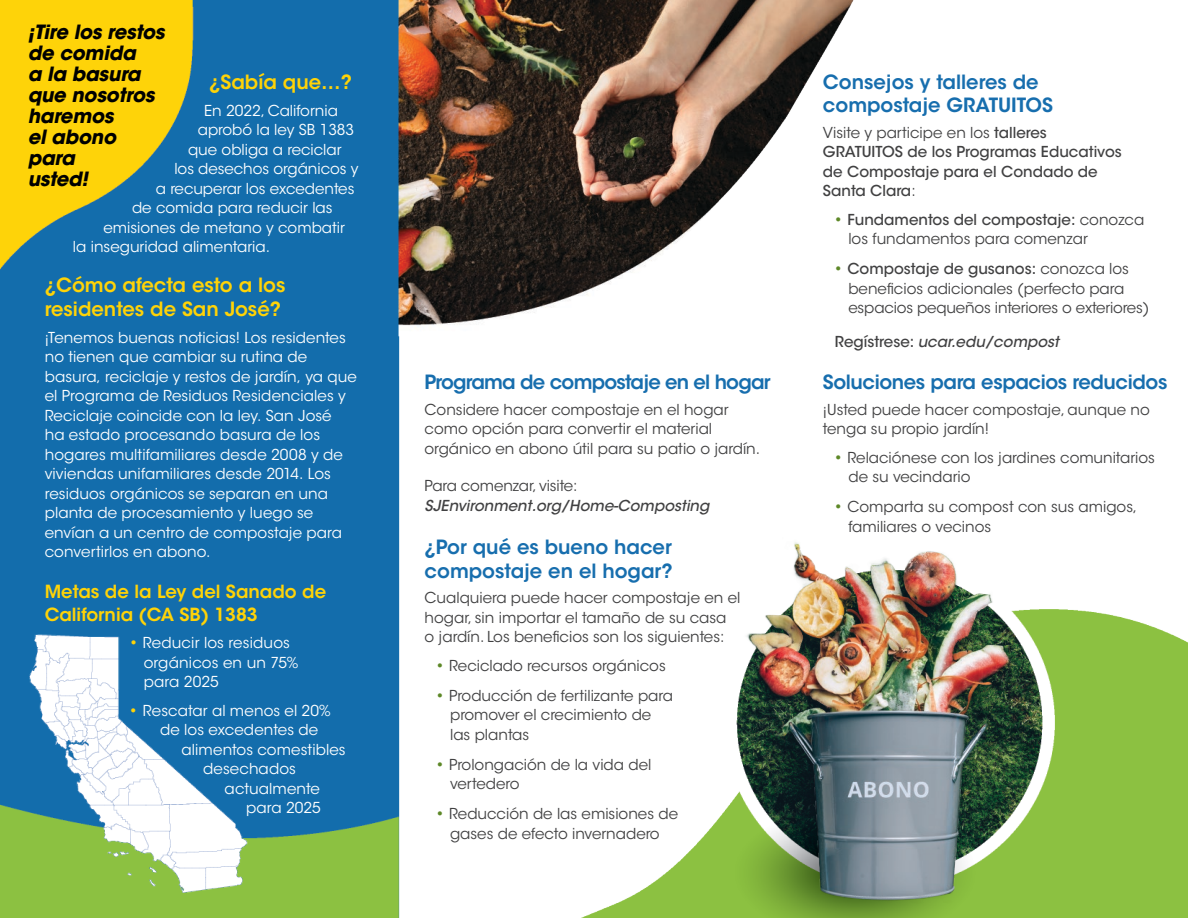
<style>
.page{position:relative;width:1188px;height:918px;background:#fff}
.page>*{position:absolute;margin:0;border:0;box-sizing:border-box;transform-origin:0 0}
.t1{font:600 19.5px/23.4px "ITC Avant Garde Std";color:#176eae}
.t2{font:italic 700 19.5px/21px "ITC Avant Garde Std";letter-spacing:-.01em;color:#000}
.t3{font:600 19.5px/23.4px "ITC Avant Garde Std";color:#ffd307}
.t4{font:600 19.5px "ITC Avant Garde Std";letter-spacing:-.02em;color:#176eae}
.t5{font:600 19.5px "ITC Avant Garde Std";letter-spacing:-.04em;color:#176eae}
.t6{font:600 18px/23.9px "ITC Avant Garde Std";color:#ffd307}
.t7{font:15px/19.5px "ITC Avant Garde Std";color:#414142}
.t8{font:15px/19.5px "ITC Avant Garde Std";letter-spacing:.005em;color:#fff}
.t9{font:500 15px/19.5px "ITC Avant Garde Std";color:#414142}
.t10{font:italic 500 15px "ITC Avant Garde Std";color:#414142}
.s1{font-weight:600;color:#ffd307}
.s2{font-weight:600;color:#5d8827}
.s3{font-weight:400}
.s4{font-weight:500}
.s5{font-style:normal}
</style>
<div class="page">
<img style="left:0;top:0;width:1188px;height:918px">
<img style="left:29px;top:634px;width:218px;height:258px">
<img style="left:398px;top:0;width:476px;height:354px">
<img style="left:722px;top:538px;width:331px;height:379px">
<p class="t2" style="left:28px;top:22px;width:138px">¡Tire los restos de comida<br>a la basura que nosotros haremos<br>el abono para<br>usted!</p>
<p class="t3" style="left:209px;top:70px;width:144px">¿Sabía que…?</p>
<p class="t8" style="left:204px;top:101px;width:135px">En 2022, California</p>
<p class="t8" style="left:198px;top:121px;width:158px">aprobó la ley SB 1383</p>
<p class="t8" style="left:188px;top:140px;width:155px">que obliga a reciclar</p>
<p class="t8" style="left:174px;top:160px;width:186px">los desechos orgánicos y</p>
<p class="t8" style="left:156px;top:179px;width:200px">a recuperar los excedentes</p>
<p class="t8" style="left:132px;top:199px;width:202px">de comida para reducir las</p>
<p class="t8" style="left:103px;top:218px;width:243px">emisiones de metano y combatir</p>
<p class="t8" style="left:73px;top:238px;width:199px">la inseguridad alimentaria.</p>
<p class="t3" style="left:45px;top:274px;width:242px">¿Cómo afecta esto a los residentes de San José?</p>
<p class="t8" style="left:45px;top:328px;width:314px">¡Tenemos buenas noticias! Los residentes no tienen que cambiar su rutina de basura, reciclaje y restos de jardín, ya que el Programa de Residuos Residenciales y Reciclaje coincide con la ley. San José<br>ha estado procesando basura de los hogares multifamiliares desde 2008 y de viviendas unifamiliares desde 2014. Los residuos orgánicos se separan en una planta de procesamiento y luego se envían a un centro de compostaje para convertirlos en abono.</p>
<p class="t6" style="left:45px;top:579px;width:283px">Metas de la Ley del Sanado de<br>California (CA SB) 1383</p>
<p class="t8" style="left:144px;top:633px;width:156px;text-indent:-15px"><span class="s1">•</span> Reducir los residuos orgánicos en un 75% para 2025</p>
<p class="t8" style="left:129px;top:701px;width:204px"><span class="s1">•</span> Rescatar al menos el 20%</p>
<p class="t8" style="left:160px;top:720px;width:160px">de los excedentes de</p>
<p class="t8" style="left:182px;top:740px;width:166px">alimentos comestibles</p>
<p class="t8" style="left:203px;top:759px;width:94px">desechados</p>
<p class="t8" style="left:225px;top:779px;width:98px;text-align:right">actualmente para 2025</p>
<p class="t5" style="left:425px;top:370px;width:348px">Programa de compostaje en el hogar</p>
<p class="t7" style="left:425px;top:400px;width:337px">Considere hacer compostaje en el hogar como opción para convertir el material orgánico en abono útil para su patio o jardín.</p>
<p class="t7" style="left:425px;top:476px;width:154px">Para comenzar, visite:</p>
<p class="t10" style="left:425px;top:496px;width:286px">SJEnvironment.org/Home-Composting</p>
<p class="t1" style="left:425px;top:535px;width:250px">¿Por qué es bueno hacer compostaje en el hogar?</p>
<p class="t7" style="left:425px;top:588px;width:317px">Cualquiera puede hacer compostaje en el hogar, sin importar el tamaño de su casa</p>
<p class="t7" style="left:425px;top:627px;width:301px">o jardín. Los beneficios son los siguientes:</p>
<p class="t7" style="left:435px;top:656px;width:232px"><span class="s2">•</span> Reciclado recursos orgánicos</p>
<p class="t7" style="left:450px;top:686px;width:224px;text-indent:-15px"><span class="s2">•</span> Producción de fertilizante para promover el crecimiento de las plantas</p>
<p class="t7" style="left:450px;top:755px;width:203px;text-indent:-15px"><span class="s2">•</span> Prolongación de la vida del vertedero</p>
<p class="t7" style="left:435px;top:804px;width:245px;text-align:center"><span class="s2">•</span> Reducción de las emisiones de gases de efecto invernadero</p>
<p class="t1" style="left:823px;top:70px;width:232px">Consejos y talleres de compostaje GRATUITOS</p>
<p class="t9" style="left:823px;top:122px;width:300px"><span class="s3">Visite y participe en los</span> talleres<br>GRATUITOS de los Programas Educativos de Compostaje para el Condado de<br>Santa Clara<span class="s3">:</span></p>
<p class="t7" style="left:848px;top:210px;width:297px;text-indent:-15px"><span class="s2">•</span> <span class="s4">Fundamentos del compostaje:</span> conozca los fundamentos para comenzar</p>
<p class="t7" style="left:848px;top:259px;width:302px;text-indent:-15px"><span class="s2">•</span> <span class="s4">Compostaje de gusanos:</span> conozca los beneficios adicionales (perfecto para espacios pequeños interiores o exteriores)</p>
<p class="t10" style="left:835px;top:332px;width:226px"><span class="s5">Regístrese:</span> ucar.edu/compost</p>
<p class="t4" style="left:823px;top:370px;width:346px">Soluciones para espacios reducidos</p>
<p class="t7" style="left:823px;top:400px;width:329px">¡Usted puede hacer compostaje, aunque no tenga su propio jardín!</p>
<p class="t7" style="left:848px;top:448px;width:308px;text-indent:-15px"><span class="s2">•</span> Relaciónese con los jardines comunitarios de su vecindario</p>
<p class="t7" style="left:848px;top:497px;width:290px;text-indent:-15px"><span class="s2">•</span> Comparta su compost con sus amigos, familiares o vecinos</p>
</div>
